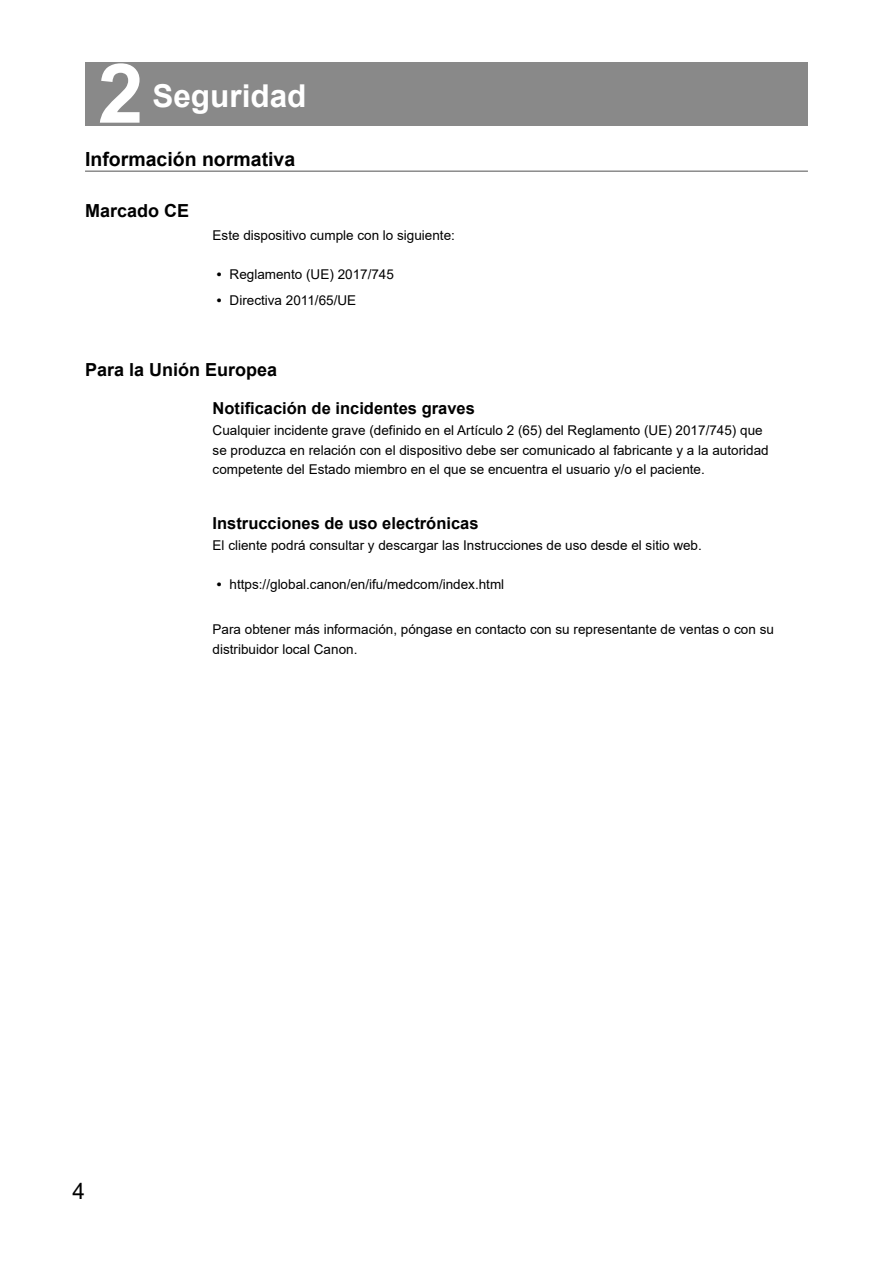
<style>
.page{position:relative;width:893px;height:1263px;background:#fff}
.page>*{position:absolute;margin:0;border:0;box-sizing:border-box;transform-origin:0 0}
.t1{font:700 82.5px "Arial";color:#fff}
.t2{font:700 31.5px "Arial";color:#fff}
.t3{font:22.5px "Arial";color:#000}
.t4{font:700 19.5px "Arial";color:#000}
.t5{font:700 18px "Arial";color:#000}
.t6{font:700 16.5px "Arial";color:#000}
.t7{font:13.5px/19.5px "Arial";color:#000}
.s1{font-weight:700}
</style>
<div class="page">
<div style="left:85px;top:62px;width:723px;height:63px;background:#898989"></div>
<hr style="left:85px;top:170px;width:723px;height:2px;background:#898989">
<h1 class="t1" style="left:98px;top:36px;width:47px">2</h1>
<h2 class="t2" style="left:152px;top:73px;width:156px">Seguridad</h2>
<h3 class="t4" style="left:85px;top:145px;width:212px">Información normativa</h3>
<h3 class="t5" style="left:85px;top:198px;width:106px">Marcado CE</h3>
<p class="t7" style="left:213px;top:226px;width:244px">Este dispositivo cumple con lo siguiente:</p>
<p class="t7" style="left:217px;top:265px;width:179px"><span class="s1">•</span> Reglamento (UE) 2017/745</p>
<p class="t7" style="left:217px;top:290px;width:141px"><span class="s1">•</span> Directiva 2011/65/UE</p>
<h3 class="t5" style="left:85px;top:357px;width:194px">Para la Unión Europea</h3>
<p class="t6" style="left:213px;top:397px;width:264px">Notificación de incidentes graves</p>
<p class="t7" style="left:213px;top:421px;width:558px">Cualquier incidente grave (definido en el Artículo 2 (65) del Reglamento (UE) 2017/745) que se produzca en relación con el dispositivo debe ser comunicado al fabricante y a la autoridad competente del Estado miembro en el que se encuentra el usuario y/o el paciente.</p>
<p class="t6" style="left:213px;top:511px;width:267px">Instrucciones de uso electrónicas</p>
<p class="t7" style="left:213px;top:535px;width:491px">El cliente podrá consultar y descargar las Instrucciones de uso desde el sitio web.</p>
<p class="t7" style="left:217px;top:574px;width:289px"><span class="s1">•</span> https://global.canon/en/ifu/medcom/index.html</p>
<p class="t7" style="left:213px;top:619px;width:563px">Para obtener más información, póngase en contacto con su representante de ventas o con su distribuidor local Canon.</p>
<h3 class="t3" style="left:73px;top:1176px;width:14px">4</h3>
</div>
